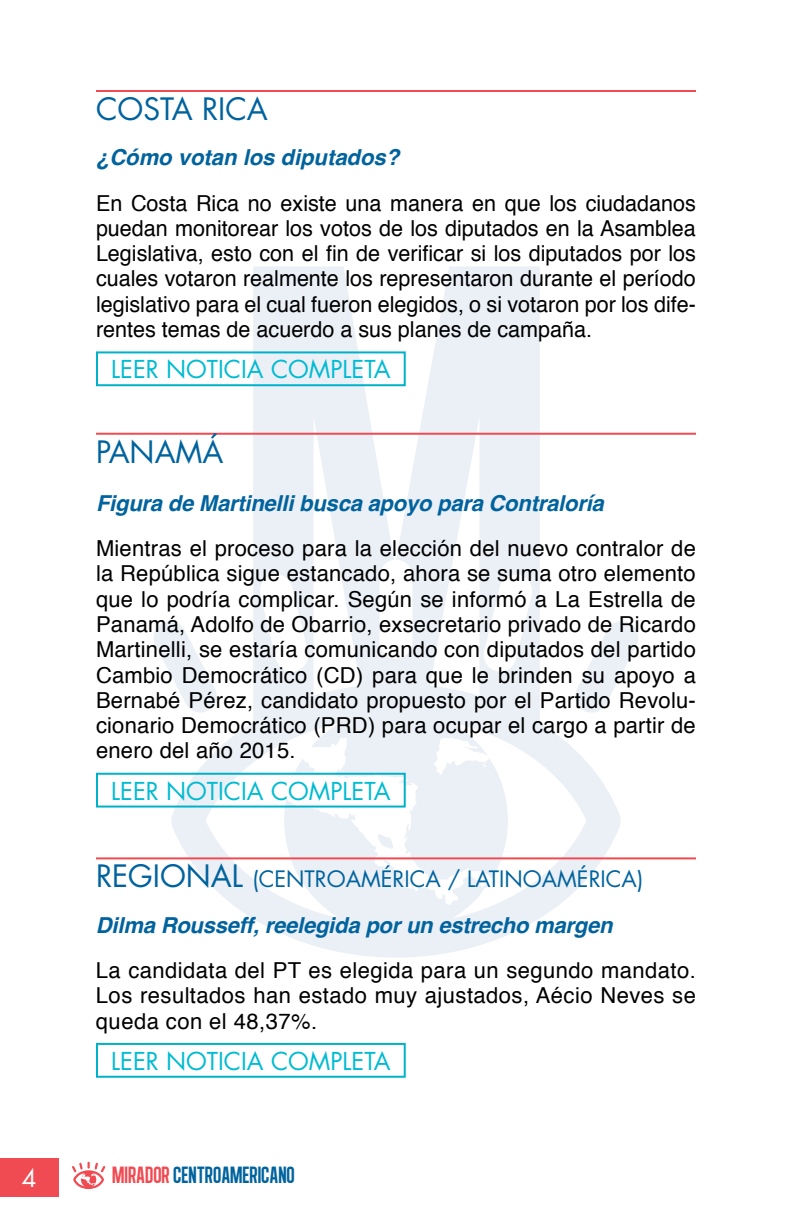
<style>
.page{position:relative;width:792px;height:1224px;background:#fff}
.page>*{position:absolute;margin:0;border:0;box-sizing:border-box;transform-origin:0 0}
.t1{font:30px "Futura LT";color:#00639e}
.t2{font:24px "Futura LT";color:#00bbd2}
.t3{font:24px "Algre Sans NC";color:#00639e}
.t4{font:24px "Futura LT";color:#fff}
.t5{font:22px/25.4px "Helvetica";letter-spacing:.01em;color:#000;text-align:justify}
.t6{font:italic 700 22px "Helvetica";letter-spacing:-.01em;color:#00639e}
.t7{font:22px "Futura LT";color:#00639e}
.s1{color:#f04b52}
</style>
<div class="page">
<svg style="left:253px;top:266px;width:287px;height:418px;fill:#ebeff6"></svg>
<svg style="left:258px;top:573px;width:52px;height:99px"></svg>
<div style="left:380px;top:560px;width:32px;height:99px;background:#fff;border-radius:16px"></div>
<svg style="left:154px;top:621px;width:58px;height:63px"></svg>
<svg style="left:580px;top:621px;width:58px;height:63px"></svg>
<svg style="left:482px;top:573px;width:52px;height:99px"></svg>
<svg style="left:171px;top:684px;width:450px;height:274px"></svg>
<svg style="left:285px;top:738px;width:212px;height:167px"></svg>
<div style="left:0;top:1158px;width:59px;height:39px;background:#f04b52"></div>
<svg style="left:72px;top:1162px;width:33px;height:27px"></svg>
<hr style="left:96px;top:90px;width:600px;height:2px;background:#f04b52">
<hr style="left:96px;top:433px;width:600px;height:2px;background:#f04b52">
<hr style="left:96px;top:857px;width:600px;height:2px;background:#f04b52">
<div style="left:96px;top:351px;width:310px;height:35px;border:2px solid #00b2c9"></div>
<div style="left:96px;top:773px;width:310px;height:35px;border:2px solid #00b2c9"></div>
<div style="left:96px;top:1043px;width:310px;height:35px;border:2px solid #00b2c9"></div>
<h1 class="t1" style="left:96px;top:90px;width:42px">COSTA</h1>
<h1 class="t1" style="left:202px;top:90px;width:64px">RICA</h1>
<p class="t6" style="left:96px;top:139px;width:305px">¿Cómo votan los diputados?</p>
<p class="t5" style="left:96px;top:191px;width:601px">En Costa Rica no existe una manera en que los ciudadanos puedan monitorear los votos de los diputados en la Asamblea Legislativa, esto con el fin de verificar si los diputados por los cuales votaron realmente los representaron durante el período legislativo para el cual fueron elegidos, o si votaron por los dife&shy;rentes temas de acuerdo a sus planes de campaña.</p>
<p class="t2" style="left:111px;top:354px;width:13px">LEER</p>
<p class="t2" style="left:166px;top:354px;width:15px">NOTI</p>
<p class="t2" style="left:224px;top:354px;width:80px">CIA COMPLETA</p>
<h1 class="t1" style="left:96px;top:433px;width:129px">PANAMÁ</h1>
<p class="t6" style="left:96px;top:485px;width:509px">Figura de Martinelli busca apoyo para Contraloría</p>
<p class="t5" style="left:96px;top:536px;width:601px">Mientras el proceso para la elección del nuevo contralor de la República sigue estancado, ahora se suma otro elemento que lo podría complicar. Según se informó a La Estrella de Panamá, Adolfo de Obarrio, exsecretario privado de Ricardo Martinelli, se estaría comunicando con diputados del partido Cambio Democrático (CD) para que le brinden su apoyo a Bernabé Pérez, candidato propuesto por el Partido Revolu&shy;cionario Democrático (PRD) para ocupar el cargo a partir de enero del año 2015.</p>
<p class="t2" style="left:111px;top:776px;width:13px">LEER</p>
<p class="t2" style="left:166px;top:776px;width:15px">NOTI</p>
<p class="t2" style="left:224px;top:776px;width:80px">CIA COMPLETA</p>
<h1 class="t1" style="left:96px;top:857px;width:36px">REGIONAL</h1>
<p class="t7" style="left:252px;top:865px;width:23px">(CENTROAM</p>
<p class="t7" style="left:381px;top:865px;width:264px">ÉRICA / LATINOAMÉRICA)</p>
<p class="t6" style="left:96px;top:907px;width:518px">Dilma Rousseff, reelegida por un estrecho margen</p>
<p class="t5" style="left:96px;top:958px;width:601px">La candidata del PT es elegida para un segundo mandato.<br>Los resultados han estado muy ajustados, Aécio Neves se queda con el 48,37%.</p>
<p class="t2" style="left:111px;top:1046px;width:13px">LEER</p>
<p class="t2" style="left:166px;top:1046px;width:15px">NOTI</p>
<p class="t2" style="left:224px;top:1046px;width:80px">CIA COMPLETA</p>
<p class="t4" style="left:22px;top:1163px;width:16px">4</p>
<p class="t3" style="left:112px;top:1162px;width:184px"><span class="s1">MIRADOR</span> CENTROAMERICANO</p>
</div>
